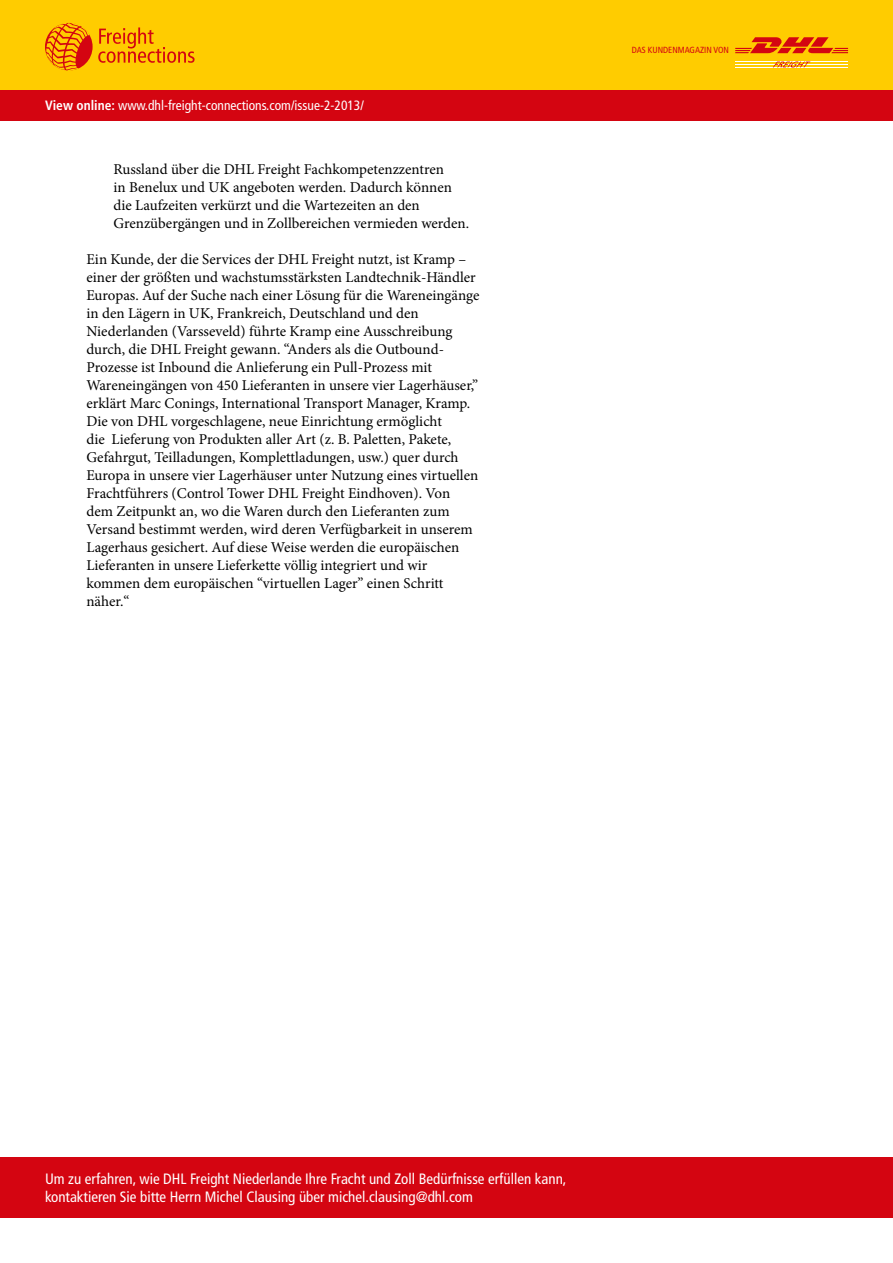
<style>
.page{position:relative;width:893px;height:1263px;background:#fff}
.page>*{position:absolute;margin:0;border:0;box-sizing:border-box;transform-origin:0 0}
.t1{font:15px/18px "Minion Pro";color:#000}
.t2{font:condensed 15px/18px "Frutiger LT Std";color:#fff}
.t3{font:condensed 13.5px "Frutiger LT Std";color:#fff}
.t4{font:condensed 8.85px "Frutiger LT Std";color:#d40511}
.s1{font-weight:700}
</style>
<div class="page">
<div style="left:0;top:0;width:893px;height:90px;background:#fc0"></div>
<svg style="left:98px;top:27px;width:97px;height:36px"></svg>
<svg style="left:46px;top:23px;width:45px;height:48px"></svg>
<hr style="left:735px;top:62px;width:113px;height:1px;background:#fff">
<hr style="left:735px;top:64px;width:113px;height:1px;background:#fff">
<hr style="left:735px;top:67px;width:113px;height:1px;background:#fff">
<svg style="left:773px;top:61px;width:37px;height:6px"></svg>
<svg style="left:735px;top:37px;width:113px;height:16px"></svg>
<div style="left:0;top:90px;width:893px;height:30px;background:#d40511"></div>
<div style="left:0;top:1157px;width:893px;height:60px;background:#d40511"></div>
<p class="t3" style="left:45px;top:97px;width:320px"><span class="s1">View online:</span> www.dhl-freight-connections.com/issue-2-2013/</p>
<p class="t1" style="left:113px;top:160px;width:357px">Russland über die DHL Freight Fachkompetenzzentren<br>in Benelux und UK angeboten werden. Dadurch können die Laufzeiten verkürzt und die Wartezeiten an den Grenzübergängen und in Zollbereichen vermieden werden.</p>
<p class="t1" style="left:86px;top:250px;width:394px">Ein Kunde, der die Services der DHL Freight nutzt, ist Kramp – einer der größten und wachstumsstärksten Landtechnik-Händler Europas. Auf der Suche nach einer Lösung für die Wareneingänge in den Lägern in UK, Frankreich, Deutschland und den Niederlanden (Varsseveld) führte Kramp eine Ausschreibung durch, die DHL Freight gewann. “Anders als die Outbound-Prozesse ist Inbound die Anlieferung ein Pull-Prozess mit Wareneingängen von 450 Lieferanten in unsere vier Lagerhäuser,” erklärt Marc Conings, International Transport Manager, Kramp.<br>Die von DHL vorgeschlagene, neue Einrichtung ermöglicht<br>die Lieferung von Produkten aller Art (z. B. Paletten, Pakete, Gefahrgut, Teilladungen, Komplettladungen, usw.) quer durch Europa in unsere vier Lagerhäuser unter Nutzung eines virtuellen Frachtführers (Control Tower DHL Freight Eindhoven). Von dem Zeitpunkt an, wo die Waren durch den Lieferanten zum Versand bestimmt werden, wird deren Verfügbarkeit in unserem Lagerhaus gesichert. Auf diese Weise werden die europäischen Lieferanten in unsere Lieferkette völlig integriert und wir kommen dem europäischen “virtuellen Lager” einen Schritt näher.“</p>
<p class="t4" style="left:632px;top:45px;width:99px">DAS KUNDENMAGAZIN VON</p>
<p class="t2" style="left:45px;top:1170px;width:523px">Um zu erfahren, wie DHL Freight Niederlande Ihre Fracht und Zoll Bedürfnisse erfüllen kann, kontaktieren Sie bitte Herrn Michel Clausing über michel.clausing@dhl.com</p>
</div>
